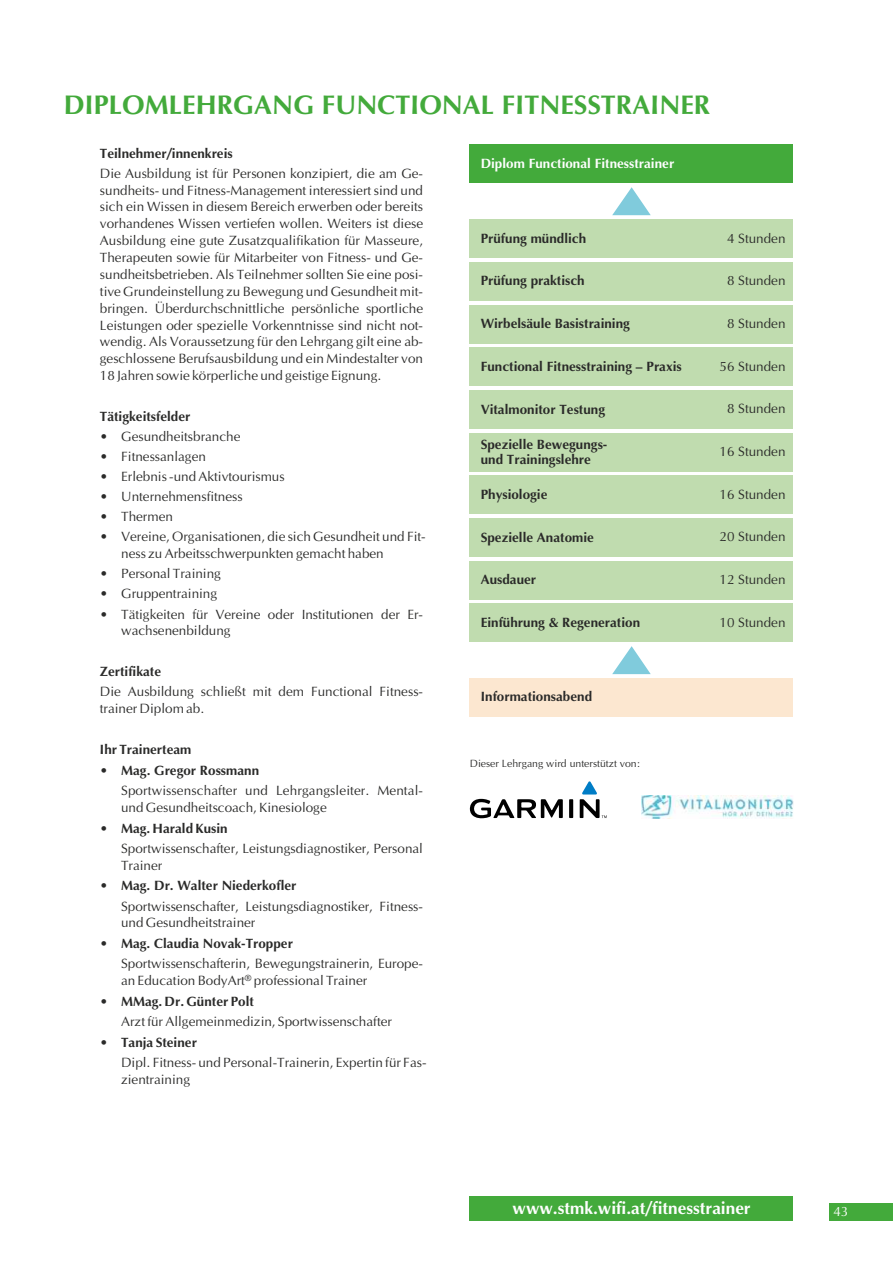
<style>
.page{position:relative;width:893px;height:1263px;background:#fff}
.page>*{position:absolute;margin:0;border:0;box-sizing:border-box;transform-origin:0 0}
.t1{font:700 27px "Optima";color:#43aa3b}
.t2{font:700 17.25px "Optima";color:#fefefe}
.t3{font:13.5px/16.8px "Optima";color:#2a2a29}
.t4{font:700 13.5px/14.9px "Optima";color:#2a2a29}
.t5{font:700 13.5px "Optima";color:#fefefe}
.t6{font:13.5px "Optima";color:#fefefe}
.t7{font:10.5px "Optima";color:#2a2a29}
.t8{font:9px "Optima";color:#2a2a29}
.s1{font-weight:700}
</style>
<div class="page">
<div style="left:829px;top:1203px;width:64px;height:17px;background:#43aa3b"></div>
<div style="left:470px;top:1196px;width:323px;height:24px;background:#43aa3b"></div>
<svg style="left:470px;top:781px;width:137px;height:37px"></svg>
<img style="left:641px;top:796px;width:152px;height:22px">
<div style="left:470px;top:145px;width:323px;height:38px;background:#43aa3b"></div>
<div style="left:470px;top:219px;width:323px;height:39px;background:#c0dcaf"></div>
<div style="left:470px;top:262px;width:323px;height:39px;background:#c0dcaf"></div>
<div style="left:470px;top:305px;width:323px;height:38px;background:#c0dcaf"></div>
<div style="left:470px;top:347px;width:323px;height:39px;background:#c0dcaf"></div>
<div style="left:470px;top:390px;width:323px;height:39px;background:#c0dcaf"></div>
<div style="left:470px;top:433px;width:323px;height:38px;background:#c0dcaf"></div>
<div style="left:470px;top:475px;width:323px;height:39px;background:#c0dcaf"></div>
<div style="left:470px;top:518px;width:323px;height:39px;background:#c0dcaf"></div>
<div style="left:470px;top:561px;width:323px;height:38px;background:#c0dcaf"></div>
<div style="left:470px;top:603px;width:323px;height:39px;background:#c0dcaf"></div>
<svg style="left:612px;top:187px;width:39px;height:28px"></svg>
<svg style="left:612px;top:646px;width:39px;height:28px"></svg>
<div style="left:470px;top:678px;width:323px;height:39px;background:#fce7d0"></div>
<h1 class="t1" style="left:64px;top:91px;width:648px">DIPLOMLEHRGANG FUNCTIONAL FITNESSTRAINER</h1>
<p class="t4" style="left:100px;top:146px;width:134px">Teilnehmer/innenkreis</p>
<p class="t3" style="left:100px;top:165px;width:325px;text-align:justify">Die Ausbildung ist für Personen konzipiert, die am Ge&shy;sundheits- und Fitness-Management interessiert sind und sich ein Wissen in diesem Bereich erwerben oder bereits vorhandenes Wissen vertiefen wollen. Weiters ist diese Ausbildung eine gute Zusatzqualifikation für Masseure, Therapeuten sowie für Mitarbeiter von Fitness- und Ge&shy;sundheitsbetrieben. Als Teilnehmer sollten Sie eine posi&shy;tive Grundeinstellung zu Bewegung und Gesundheit mit&shy;bringen. Überdurchschnittliche persönliche sportliche Leistungen oder spezielle Vorkenntnisse sind nicht not&shy;wendig. Als Voraussetzung für den Lehrgang gilt eine ab&shy;geschlossene Berufsausbildung und ein Mindestalter von 18 Jahren sowie körperliche und geistige Eignung.</p>
<p class="t4" style="left:100px;top:409px;width:92px">Tätigkeitsfelder</p>
<p class="t3" style="left:100px;top:429px;width:142px">• Gesundheitsbranche</p>
<p class="t3" style="left:100px;top:449px;width:108px">• Fitnessanlagen</p>
<p class="t3" style="left:100px;top:469px;width:186px">• Erlebnis -und Aktivtourismus</p>
<p class="t3" style="left:100px;top:489px;width:144px">• Unternehmensfitness</p>
<p class="t3" style="left:100px;top:509px;width:75px">• Thermen</p>
<p class="t3" style="left:121px;top:529px;width:306px;text-indent:-21px">• Vereine, Organisationen, die sich Gesundheit und Fit&shy;ness zu Arbeitsschwerpunkten gemacht haben</p>
<p class="t3" style="left:100px;top:566px;width:123px">• Personal Training</p>
<p class="t3" style="left:100px;top:586px;width:119px">• Gruppentraining</p>
<p class="t3" style="left:121px;top:606px;width:303px;text-indent:-21px">• Tätigkeiten für Vereine oder Institutionen der Er&shy;wachsenenbildung</p>
<p class="t4" style="left:100px;top:665px;width:63px">Zertifikate</p>
<p class="t3" style="left:100px;top:684px;width:325px">Die Ausbildung schließt mit dem Functional Fitness&shy;trainer Diplom ab.</p>
<p class="t4" style="left:100px;top:743px;width:93px">Ihr Trainerteam</p>
<p class="t3" style="left:121px;top:761px;width:303px;line-height:20.1px;text-indent:-21px">• <span class="s1">Mag. Gregor Rossmann<br></span>Sportwissenschafter und Lehrgangsleiter. Mental-</p>
<p class="t3" style="left:121px;top:800px;width:207px">und Gesundheitscoach, Kinesiologe</p>
<p class="t3" style="left:121px;top:819px;width:303px;line-height:20.1px;text-indent:-21px">• <span class="s1">Mag. Harald Kusin<br></span>Sportwissenschafter, Leistungsdiagnostiker, Personal</p>
<p class="t3" style="left:121px;top:857px;width:43px">Trainer</p>
<p class="t3" style="left:121px;top:876px;width:303px;line-height:20.1px;text-indent:-21px">• <span class="s1">Mag. Dr. Walter Niederkofler<br></span>Sportwissenschafter, Leistungsdiagnostiker, Fitness-</p>
<p class="t3" style="left:121px;top:915px;width:136px">und Gesundheitstrainer</p>
<p class="t3" style="left:121px;top:934px;width:303px;line-height:20.1px;text-indent:-21px">• <span class="s1">Mag. Claudia Novak-Tropper<br></span>Sportwissenschafterin, Bewegungstrainerin, Europe-</p>
<p class="t8" style="left:245px;top:973px;width:8px">®</p>
<p class="t3" style="left:121px;top:973px;width:248px">an Education BodyArt professional Trainer</p>
<p class="t3" style="left:121px;top:992px;width:272px;line-height:20.1px;text-indent:-21px">• <span class="s1">MMag. Dr. Günter Polt<br></span>Arzt für Allgemeinmedizin, Sportwissenschafter</p>
<p class="t3" style="left:121px;top:1032px;width:307px;line-height:20.1px;text-indent:-21px">• <span class="s1">Tanja Steiner<br></span>Dipl. Fitness- und Personal-Trainerin, Expertin für Fas-</p>
<p class="t3" style="left:121px;top:1071px;width:71px">zientraining</p>
<p class="t5" style="left:481px;top:156px;width:195px">Diplom Functional Fitnesstrainer</p>
<p class="t4" style="left:481px;top:231px;width:107px">Prüfung mündlich</p>
<p class="t4" style="left:481px;top:274px;width:106px">Prüfung praktisch</p>
<p class="t4" style="left:481px;top:317px;width:151px">Wirbelsäule Basistraining</p>
<p class="t4" style="left:481px;top:359px;width:203px">Functional Fitnesstraining – Praxis</p>
<p class="t4" style="left:481px;top:402px;width:126px">Vitalmonitor Testung</p>
<p class="t4" style="left:481px;top:437px;width:128px">Spezielle Bewegungs&shy;und Trainingslehre</p>
<p class="t4" style="left:481px;top:487px;width:68px">Physiologie</p>
<p class="t4" style="left:481px;top:530px;width:115px">Spezielle Anatomie</p>
<p class="t4" style="left:481px;top:573px;width:57px">Ausdauer</p>
<p class="t4" style="left:481px;top:615px;width:161px">Einführung &amp; Regeneration</p>
<p class="t4" style="left:481px;top:690px;width:113px">Informationsabend</p>
<p class="t7" style="left:470px;top:758px;width:171px">Dieser Lehrgang wird unterstützt von:</p>
<p class="t3" style="left:727px;top:230px;width:60px">4 Stunden</p>
<p class="t3" style="left:727px;top:273px;width:60px">8 Stunden</p>
<p class="t3" style="left:727px;top:316px;width:60px">8 Stunden</p>
<p class="t3" style="left:719px;top:358px;width:68px">56 Stunden</p>
<p class="t3" style="left:727px;top:401px;width:60px">8 Stunden</p>
<p class="t3" style="left:719px;top:444px;width:68px">16 Stunden</p>
<p class="t3" style="left:719px;top:486px;width:68px">16 Stunden</p>
<p class="t3" style="left:719px;top:529px;width:68px">20 Stunden</p>
<p class="t3" style="left:719px;top:572px;width:68px">12 Stunden</p>
<p class="t3" style="left:719px;top:614px;width:68px">10 Stunden</p>
<p class="t2" style="left:513px;top:1199px;width:240px">www.stmk.wifi.at/fitnesstrainer</p>
<p class="t6" style="left:833px;top:1205px;width:17px">43</p>
</div>
